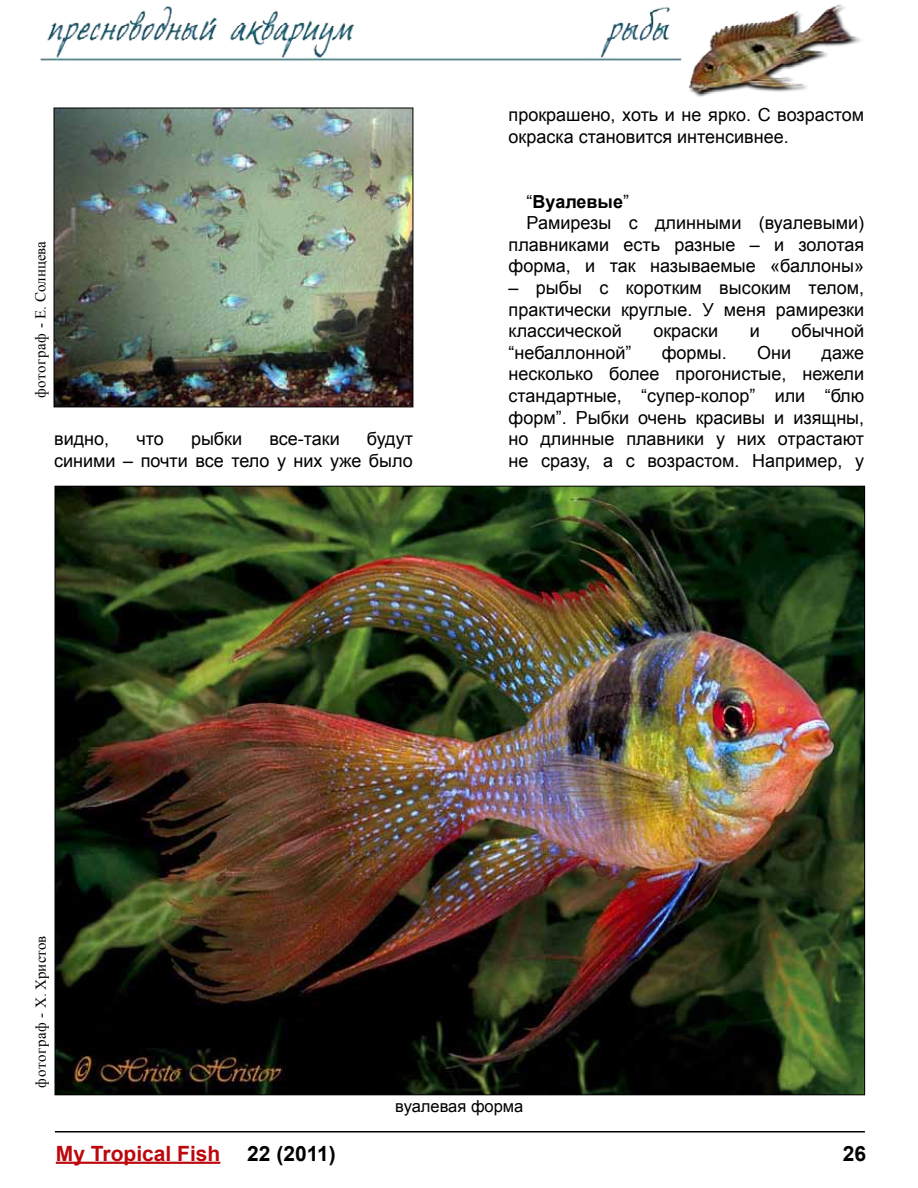
<style>
.page{position:relative;width:918px;height:1188px;background:#fff}
.page>*{position:absolute;margin:0;border:0;box-sizing:border-box;transform-origin:0 0}
.t1{font:700 21px "Arial";color:#bc070d}
.t2{font:700 21px "Arial";color:#000}
.t3{font:18px/21.6px "Arial";color:#000;text-align:justify}
.t4{font:700 18px "Arial";color:#000}
.t5{font:16.5px "Arial";color:#000}
.t6{font:15px "Times New Roman";letter-spacing:.02em;color:#000}
.s1{font-weight:400}
</style>
<div class="page">
<hr style="left:56px;top:1162px;width:164px;height:2px;background:#bc070d">
<hr style="left:55px;top:1131px;width:810px;height:1px;background:#000">
<img style="left:40px;top:4px;width:821px;height:93px">
<img style="left:57px;top:488px;width:806px;height:605px">
<img style="left:56px;top:110px;width:355px;height:295px">
<div style="left:54px;top:108px;width:359px;height:299px;border:1px solid #000"></div>
<p class="t6" style="left:30px;top:398px;width:159px;rotate:-90deg">фотограф - Е. Солнцева</p>
<p class="t3" style="left:54px;top:428px;width:360px;text-align:right">будут<br>синими – почти все тело у них уже было</p>
<p class="t3" style="left:54px;top:428px;width:57px">видно,</p>
<p class="t3" style="left:136px;top:428px;width:29px">что</p>
<p class="t3" style="left:191px;top:428px;width:53px">рыбки</p>
<p class="t3" style="left:269px;top:428px;width:72px">все-таки</p>
<p class="t3" style="left:509px;top:104px;width:357px">прокрашено, хоть и не ярко. С возрастом окраска становится интенсивнее.</p>
<p class="t4" style="left:527px;top:189px;width:104px"><span class="s1">“</span>Вуалевые<span class="s1">”</span></p>
<p class="t3" style="left:527px;top:212px;width:339px">Рамирезы с длинными (вуалевыми)</p>
<p class="t3" style="left:509px;top:234px;width:357px">плавниками есть разные – и золотая</p>
<p class="t3" style="left:509px;top:255px;width:357px">форма, и так называемые «баллоны»</p>
<p class="t3" style="left:509px;top:277px;width:357px">– рыбы с коротким высоким телом, практически круглые. У меня рамирезки классической</p>
<p class="t3" style="left:653px;top:320px;width:66px">окраски</p>
<p class="t3" style="left:750px;top:320px;width:12px">и</p>
<p class="t3" style="left:792px;top:320px;width:74px">обычной</p>
<p class="t3" style="left:509px;top:342px;width:124px">“небаллонной”</p>
<p class="t3" style="left:662px;top:342px;width:67px">формы.</p>
<p class="t3" style="left:757px;top:342px;width:36px">Они</p>
<p class="t3" style="left:509px;top:342px;width:357px;text-indent:313px">даже несколько более прогонистые, нежели стандартные, “супер-колор” или “блю форм”. Рыбки очень красивы и изящны, но длинные плавники у них отрастают не сразу, а с возрастом. Например, у</p>
<p class="t6" style="left:31px;top:1088px;width:153px;rotate:-90deg">фотограф - Х. Христов</p>
<p class="t5" style="left:395px;top:1095px;width:130px">вуалевая форма</p>
<p class="t1" style="left:56px;top:1139px;width:166px">My Tropical Fish</p>
<p class="t2" style="left:247px;top:1139px;width:90px">22 (2011)</p>
<p class="t2" style="left:843px;top:1140px;width:25px">26</p>
</div>
